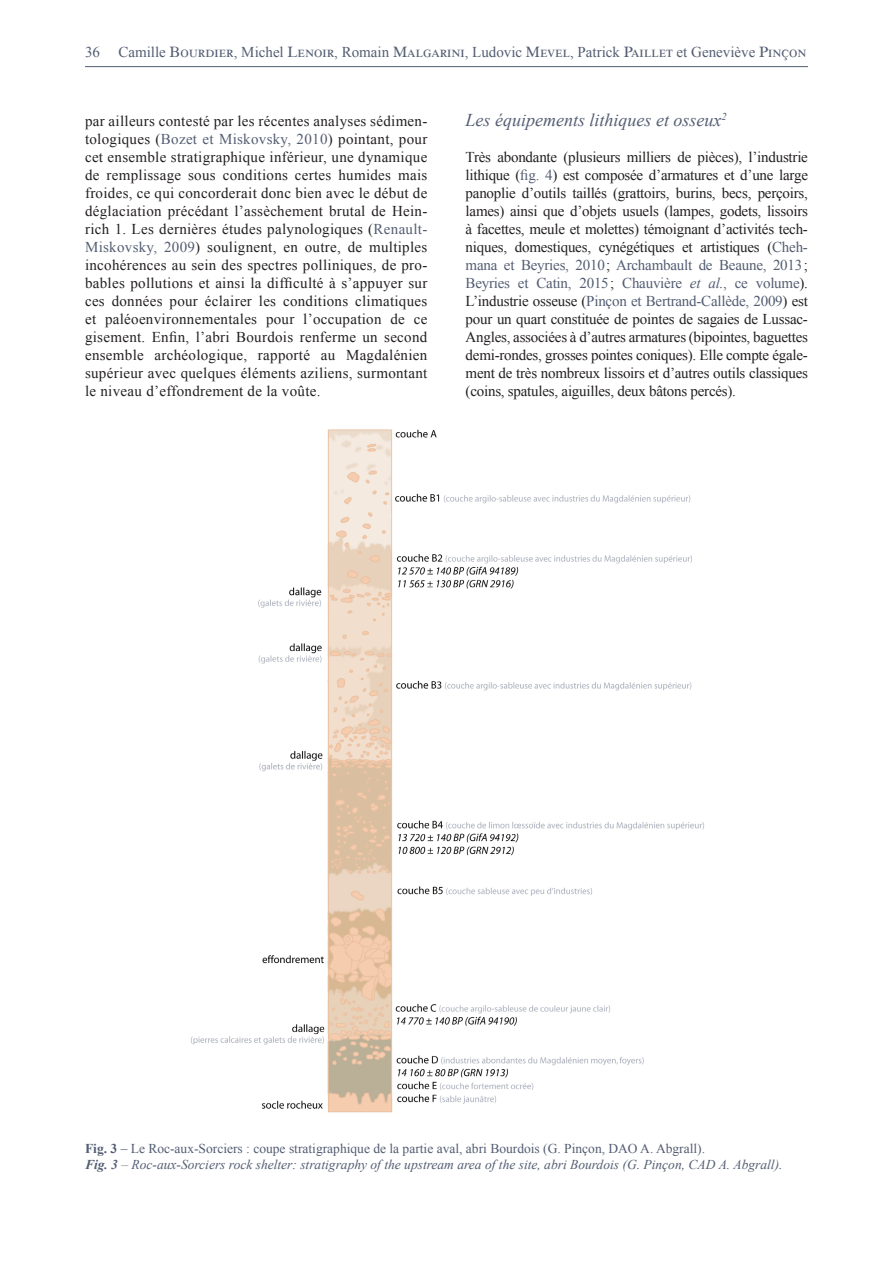
<style>
.page{position:relative;width:893px;height:1263px;background:#fff}
.page>*{position:absolute;margin:0;border:0;box-sizing:border-box;transform-origin:0 0}
.Titre3{font:italic 18px "Times New Roman";color:#535d72}
.Normal_sans_retriat{font:15px/18px "Times New Roman";letter-spacing:-.005em;color:#231f20;text-align:justify}
.t1{font:15px "Times New Roman";color:#535d72}
.Figures{font:italic 13.5px "Times New Roman";color:#535d72}
.Figures-2{font:13.5px "Times New Roman";color:#535d72}
.s1{font-family:"Times Ten Roman SC"}
.s2{color:#535d72}
.s3{font-style:italic;color:#535d72}
.s4{font-weight:700}
</style>
<div class="page">
<hr style="left:85px;top:66px;width:723px;height:1px;background:#535d72">
<img style="left:191px;top:429px;width:514px;height:684px">
<p class="t1" style="left:85px;top:42px;width:723px">36 Camille <span class="s1">Bourdier</span>, Michel <span class="s1">Lenoir</span>, Romain <span class="s1">Malgarini</span>, Ludovic <span class="s1">Mevel</span>, Patrick <span class="s1">Paillet</span> et Geneviève <span class="s1">Pinçon</span></p>
<p class="Normal_sans_retriat" style="left:85px;top:112px;width:344px">par ailleurs contesté par les récentes analyses sédimen&shy;tologiques (<span class="s2">Bozet et Miskovsky, 2010</span>) pointant, pour cet ensemble stratigraphique inférieur, une dynamique de remplissage sous conditions certes humides mais froides, ce qui concorderait donc bien avec le début de déglaciation précédant l’assèchement brutal de Hein&shy;rich 1. Les dernières études palynologiques (<span class="s2">Renault-Miskovsky, 2009</span>) soulignent, en outre, de multiples incohérences au sein des spectres polliniques, de pro&shy;bables pollutions et ainsi la difficulté à s’appuyer sur ces données pour éclairer les conditions climatiques et paléoenvironnementales pour l’occupation de ce gisement. Enfin, l’abri Bourdois renferme un second ensemble archéologique, rapporté au Magdalénien supérieur avec quelques éléments aziliens, surmontant le niveau d’effondrement de la voûte.</p>
<p class="Titre3" style="left:466px;top:108px;width:263px">Les équipements lithiques et osseux<sup>2</sup></p>
<p class="Normal_sans_retriat" style="left:466px;top:148px;width:344px">Très abondante (plusieurs milliers de pièces), l’industrie lithique (<span class="s2">fig. 4</span>) est composée d’armatures et d’une large panoplie d’outils taillés (grattoirs, burins, becs, perçoirs, lames) ainsi que d’objets usuels (lampes, godets, lissoirs à facettes, meule et molettes) témoignant d’activités tech&shy;niques, domestiques, cynégétiques et artistiques (<span class="s2">Cheh&shy;mana et Beyries, 2010</span>; <span class="s2">Archambault de Beaune, 2013</span>; <span class="s2">Beyries et Catin, 2015</span>; <span class="s2">Chauvière</span> <span class="s3">et al.</span><span class="s2">, ce volume</span>).<br>L’industrie osseuse (<span class="s2">Pinçon et Bertrand-Callède, 2009</span>) est pour un quart constituée de pointes de sagaies de Lussac-Angles, associées à d’autres armatures (bipointes, baguettes demi-rondes, grosses pointes coniques). Elle compte égale&shy;ment de très nombreux lissoirs et d’autres outils classiques (coins, spatules, aiguilles, deux bâtons percés).</p>
<p class="Figures-2" style="left:85px;top:1139px;width:622px"><span class="s4">Fig. 3</span> – Le Roc-aux-Sorciers : coupe stratigraphique de la partie aval, abri Bourdois (G. Pinçon, DAO A. Abgrall).</p>
<p class="Figures" style="left:85px;top:1155px;width:699px"><span class="s4">Fig. 3</span> – Roc-aux-Sorciers rock shelter: stratigraphy of the upstream area of the site, abri Bourdois (G. Pinçon, CAD A. Abgrall).</p>
</div>
